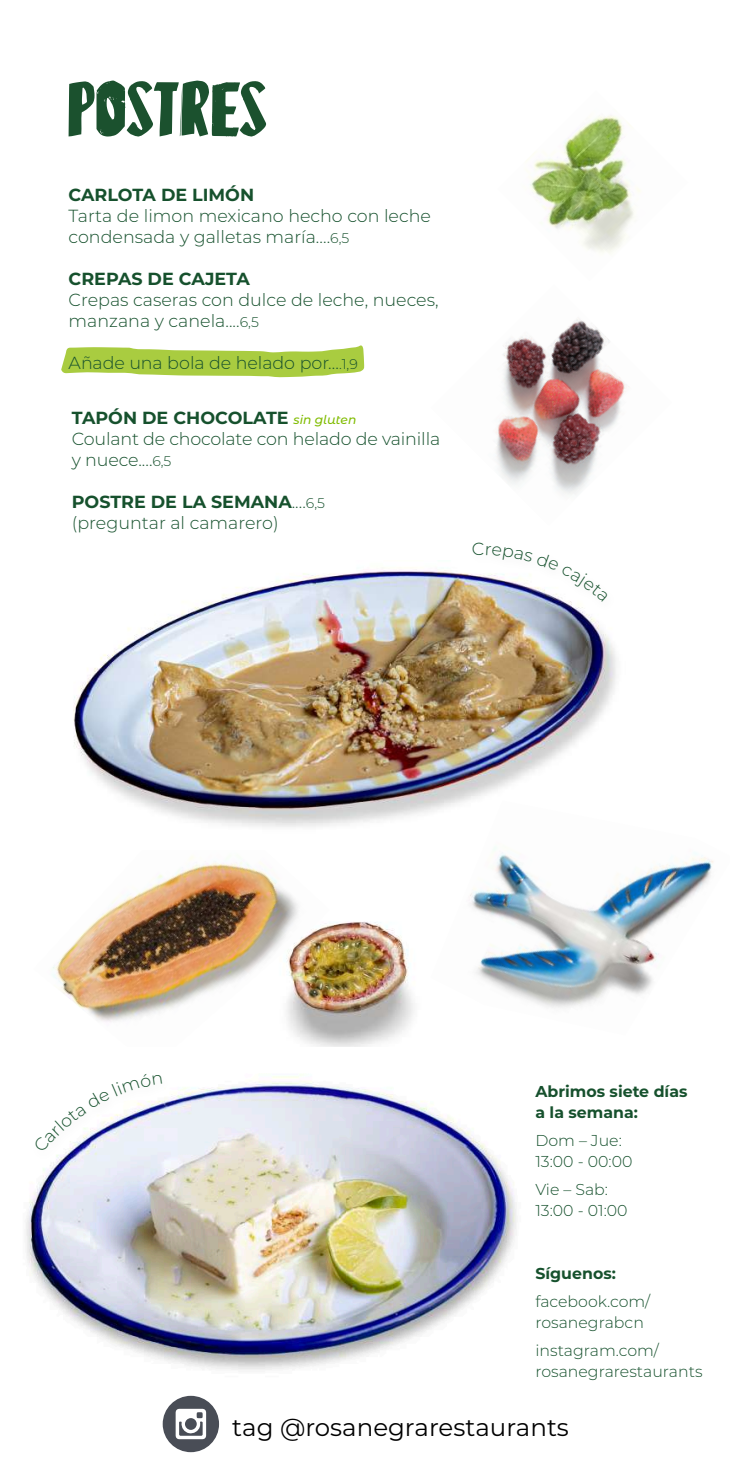
<style>
.page{position:relative;width:730px;height:1474px;background:#fff}
.page>*{position:absolute;margin:0;border:0;box-sizing:border-box;transform-origin:0 0}
.t1{font:68.25px "Luchita Payol La Ruda";color:#1b512e}
.t2{font:24.5px "Montserrat";color:#000}
.t3{font:300 17.5px/21px "Montserrat";color:#16512d}
.t4{font:300 17.5px "Montserrat";letter-spacing:-.005em;color:#16502d}
.t5{font:700 17.5px "Montserrat";color:#16512d}
.t6{font:300 15.75px/21px "Montserrat";color:#16512d}
.t7{font:700 15.75px/21px "Montserrat";color:#16512d}
.s1{font-size:14px}
.s2{color:#16512d}
.s3{font-size:14px;color:#16512d}
.s4{font-weight:700}
.s5{font-family:"Montserrat Alternates";font-weight:500;font-style:italic;font-size:12.25px;color:#80bc00}
.s6{color:#16502d}
</style>
<div class="page">
<img style="left:329px;top:921px;width:85px;height:126px">
<img style="left:52px;top:856px;width:277px;height:191px">
<img style="left:26px;top:1074px;width:491px;height:296px">
<img style="left:496px;top:319px;width:133px;height:176px">
<svg style="left:61px;top:345px;width:303px;height:32px"></svg>
<img style="left:526px;top:115px;width:114px;height:138px">
<img style="left:73px;top:567px;width:543px;height:260px">
<div style="left:29px;top:1070px;width:144px;height:93px;background:#000;opacity:.1"></div>
<div style="left:466px;top:537px;width:152px;height:77px;background:#000;opacity:.1"></div>
<img style="left:430px;top:800px;width:284px;height:208px">
<div style="left:163px;top:1395px;width:56px;height:57px;background:#494d56;border-radius:50%"></div>
<svg style="left:175px;top:1408px;width:31px;height:31px"></svg>
<svg style="left:33px;top:1073px;width:129px;height:79px"></svg>
<svg style="left:486px;top:545px;width:122px;height:56px"></svg>
<h1 class="t1" style="left:68px;top:73px;width:201px">POSTRES</h1>
<p class="t5" style="left:68px;top:182px;width:187px">CARLOTA DE LIMÓN</p>
<p class="t3" style="left:68px;top:205px;width:363px">Tarta de limon mexicano hecho con leche condensada y galletas maría....<span class="s1">6,5</span></p>
<p class="t5" style="left:68px;top:266px;width:183px">CREPAS DE CAJETA</p>
<p class="t3" style="left:68px;top:289px;width:371px">Crepas caseras con dulce de leche, nueces, manzana y canela....<span class="s1">6,5</span></p>
<p class="t4" style="left:68px;top:351px;width:290px">Añade una bola de helado por<span class="s2">...</span><span class="s3">.1,9</span></p>
<p class="t3" style="left:72px;top:407px;width:370px"><span class="s4">TAPÓN DE CHOCOLATE</span> <span class="s5">sin gluten<br></span>Coulant de chocolate con helado de vainilla y nuece....<span class="s1">6,5</span></p>
<p class="t3" style="left:72px;top:491px;width:255px"><span class="s4">POSTRE DE LA SEMANA</span>....<span class="s1">6,5 </span>(preguntar al camarero)</p>
<p class="t3" style="left:471px;top:537px;width:14px">C</p>
<p class="t7" style="left:535px;top:1080px;width:153px"><span class="s6">Abrimo</span>s siete días a la semana:</p>
<p class="t6" style="left:535px;top:1129px;width:98px">Dom – Jue:<br>13:00 - 00:00</p>
<p class="t6" style="left:535px;top:1178px;width:94px">Vie – Sab:<br>13:00 - 01:00</p>
<p class="t7" style="left:535px;top:1262px;width:82px">Síguenos:</p>
<p class="t6" style="left:535px;top:1290px;width:116px">facebook.com/ rosanegrabcn</p>
<p class="t6" style="left:535px;top:1339px;width:169px">instagram.com/ rosanegrarestaurants</p>
<h2 class="t2" style="left:232px;top:1410px;width:338px">tag @rosanegrarestaurants</h2>
</div>
